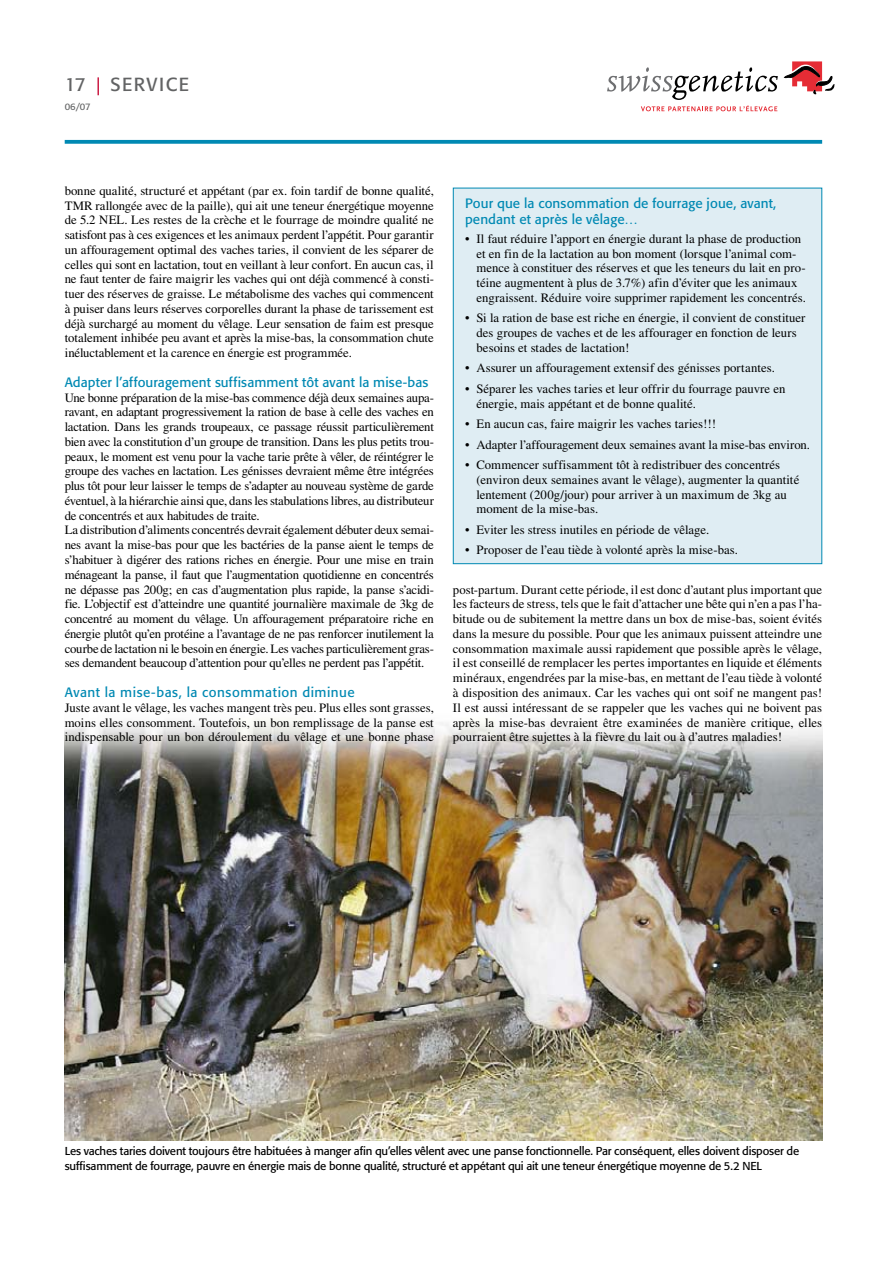
<style>
.page{position:relative;width:893px;height:1263px;background:#fff}
.page>*{position:absolute;margin:0;border:0;box-sizing:border-box;transform-origin:0 0}
.t1{font:18.75px "Formata";letter-spacing:.08em;color:#626364}
.t2{font:13.5px/16px "Formata";letter-spacing:.01em;color:#0089b3}
.t3{font:13.5px "Formata";letter-spacing:.035em;color:#0089b3}
.t4{font:12.75px/14.7px "Times";letter-spacing:-.005em;color:#000}
.t5{font:11.4px/14.7px "Formata";letter-spacing:-.015em;color:#000}
.t6{font:9.45px "Formata";color:#626364}
</style>
<div class="page">
<svg style="left:784px;top:61px;width:51px;height:33px"></svg>
<svg style="left:607px;top:67px;width:171px;height:44px"></svg>
<svg style="left:98px;top:77px;width:1px;height:18px"></svg>
<img style="left:65px;top:719px;width:757px;height:421px">
<svg style="left:65px;top:140px;width:757px;height:4px;background:#1090b7"></svg>
<div style="left:453px;top:188px;width:369px;height:376px;background:#dfedf3"></div>
<div style="left:453px;top:188px;width:369px;height:376px;border:1px solid #0089b3"></div>
<h1 class="t1" style="left:65px;top:73px;width:23px">17</h1>
<p class="t6" style="left:65px;top:101px;width:27px">06/07</p>
<h1 class="t1" style="left:110px;top:73px;width:80px">SERVICE</h1>
<p class="t4" style="left:65px;top:183px;width:371px;text-align:justify">bonne qualité, structuré et appétant (par ex. foin tardif de bonne qualité, TMR rallongée avec de la paille), qui ait une teneur énergétique moyenne de 5.2 NEL. Les restes de la crèche et le fourrage de moindre qualité ne satisfont pas à ces exigences et les animaux perdent l’appétit. Pour garantir un affouragement optimal des vaches taries, il convient de les séparer de celles qui sont en lactation, tout en veillant à leur confort. En aucun cas, il ne faut tenter de faire maigrir les vaches qui ont déjà commencé à consti&shy;tuer des réserves de graisse. Le métabolisme des vaches qui commencent à puiser dans leurs réserves corporelles durant la phase de tarissement est déjà surchargé au moment du vêlage. Leur sensation de faim est presque totalement inhibée peu avant et après la mise-bas, la consommation chute inéluctablement et la carence en énergie est programmée.</p>
<p class="t2" style="left:65px;top:374px;width:365px">Adapter l’affouragement suffisamment tôt avant la mise-bas</p>
<p class="t4" style="left:65px;top:390px;width:371px">Une bonne préparation de la mise-bas commence déjà deux semaines aupa&shy;ravant, en adaptant progressivement la ration de base à celle des vaches en lactation. Dans les grands troupeaux, ce passage réussit particulièrement bien avec la constitution d’un groupe de transition. Dans les plus petits trou&shy;peaux, le moment est venu pour la vache tarie prête à vêler, de réintégrer le groupe des vaches en lactation. Les génisses devraient même être intégrées plus tôt pour leur laisser le temps de s’adapter au nouveau système de garde éventuel, à la hiérarchie ainsi que, dans les stabulations libres, au distributeur de concentrés et aux habitudes de traite.<br>La distribution d’aliments concentrés devrait également débuter deux semai&shy;nes avant la mise-bas pour que les bactéries de la panse aient le temps de s’habituer à digérer des rations riches en énergie. Pour une mise en train ménageant la panse, il faut que l’augmentation quotidienne en concentrés ne dépasse pas 200g; en cas d’augmentation plus rapide, la panse s’acidi&shy;fie. L’objectif est d’atteindre une quantité journalière maximale de 3kg de concentré au moment du vêlage. Un affouragement préparatoire riche en énergie plutôt qu’en protéine a l’avantage de ne pas renforcer inutilement la courbe de lactation ni le besoin en énergie. Les vaches particulièrement gras&shy;ses demandent beaucoup d’attention pour qu’elles ne perdent pas l’appétit.</p>
<p class="t3" style="left:65px;top:684px;width:292px">Avant la mise-bas, la consommation diminue</p>
<p class="t4" style="left:65px;top:700px;width:371px;text-align:justify">Juste avant le vêlage, les vaches mangent très peu. Plus elles sont grasses, moins elles consomment. Toutefois, un bon remplissage de la panse est indispensable pour un bon déroulement du vêlage et une bonne phase</p>
<p class="t2" style="left:465px;top:195px;width:313px">Pour que la consommation de fourrage joue, avant, pendant et après le vêlage…</p>
<p class="t4" style="left:476px;top:231px;width:331px;text-indent:-11px">• Il faut réduire l’apport en énergie durant la phase de production et en fin de la lactation au bon moment (lorsque l’animal com&shy;mence à constituer des réserves et que les teneurs du lait en pro&shy;téine augmentent à plus de 3.7%) afin d’éviter que les animaux engraissent. Réduire voire supprimer rapidement les concentrés.</p>
<p class="t4" style="left:476px;top:311px;width:331px;text-indent:-11px">• Si la ration de base est riche en énergie, il convient de constituer des groupes de vaches et de les affourager en fonction de leurs besoins et stades de lactation!</p>
<p class="t4" style="left:465px;top:361px;width:311px">• Assurer un affouragement extensif des génisses portantes.</p>
<p class="t4" style="left:476px;top:381px;width:311px;text-indent:-11px">• Séparer les vaches taries et leur offrir du fourrage pauvre en énergie, mais appétant et de bonne qualité.</p>
<p class="t4" style="left:465px;top:416px;width:252px">• En aucun cas, faire maigrir les vaches taries!!!</p>
<p class="t4" style="left:465px;top:437px;width:346px">• Adapter l’affouragement deux semaines avant la mise-bas environ.</p>
<p class="t4" style="left:476px;top:457px;width:324px;text-indent:-11px">• Commencer suffisamment tôt à redistribuer des concentrés (environ deux semaines avant le vêlage), augmenter la quantité lentement (200g/jour) pour arriver à un maximum de 3kg au moment de la mise-bas.</p>
<p class="t4" style="left:465px;top:522px;width:246px">• Eviter les stress inutiles en période de vêlage.</p>
<p class="t4" style="left:465px;top:543px;width:274px">• Proposer de l’eau tiède à volonté après la mise-bas.</p>
<p class="t4" style="left:453px;top:582px;width:371px;text-align:justify">post-partum. Durant cette période, il est donc d’autant plus important que les facteurs de stress, tels que le fait d’attacher une bête qui n’en a pas l’ha&shy;bitude ou de subitement la mettre dans un box de mise-bas, soient évités dans la mesure du possible. Pour que les animaux puissent atteindre une consommation maximale aussi rapidement que possible après le vêlage, il est conseillé de remplacer les pertes importantes en liquide et éléments minéraux, engendrées par la mise-bas, en mettant de l’eau tiède à volonté à disposition des animaux. Car les vaches qui ont soif ne mangent pas!<br>Il est aussi intéressant de se rappeler que les vaches qui ne boivent pas après la mise-bas devraient être examinées de manière critique, elles pourraient être sujettes à la fièvre du lait ou à d’autres maladies!</p>
<p class="t5" style="left:65px;top:1143px;width:736px">Les vaches taries doivent toujours être habituées à manger afin qu’elles vêlent avec une panse fonctionnelle. Par conséquent, elles doivent disposer de suffisamment de fourrage, pauvre en énergie mais de bonne qualité, structuré et appétant qui ait une teneur énergétique moyenne de 5.2 NEL</p>
</div>
